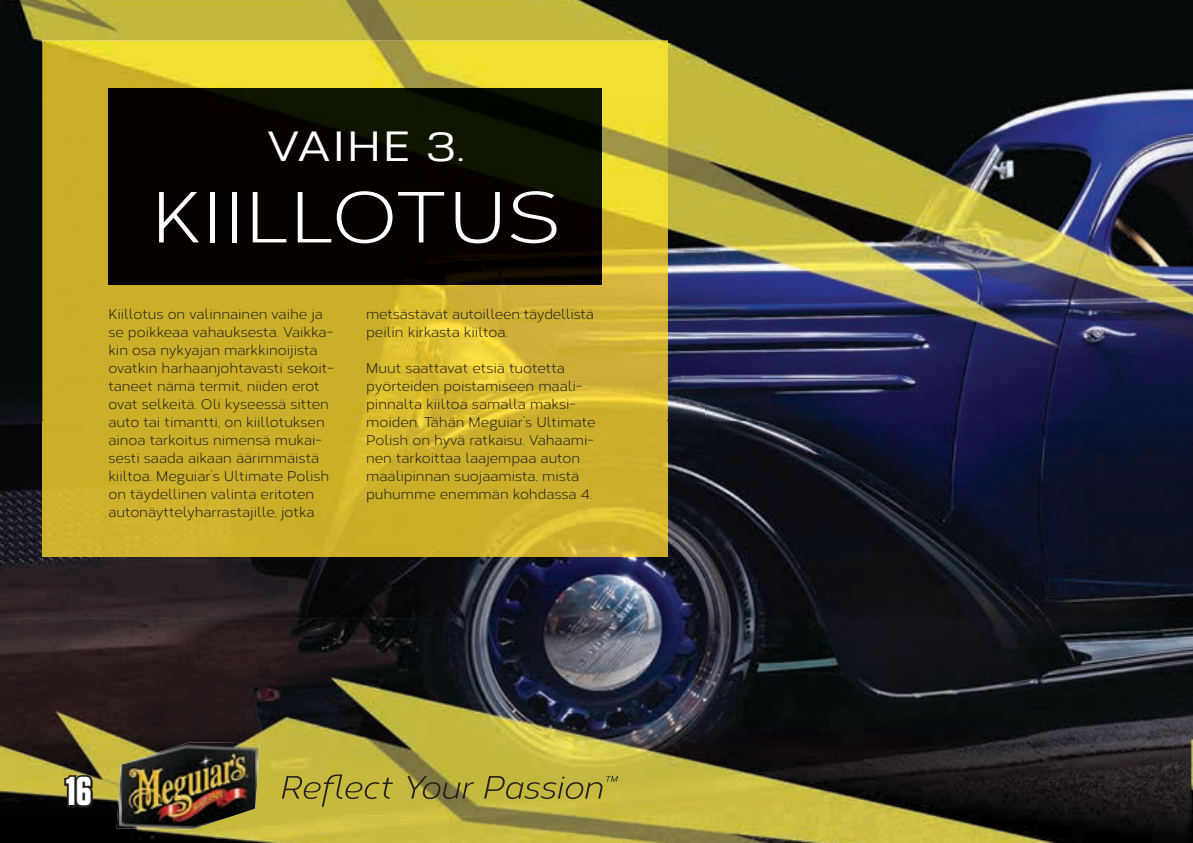
<style>
.page{position:relative;width:1193px;height:843px;background:#fff}
.page>*{position:absolute;margin:0;border:0;box-sizing:border-box;transform-origin:0 0}
.t1{font:72px "Corbert";letter-spacing:.01em;color:#fff;scale:1.1 1}
.t2{font:500 42.2px "Corbert";letter-spacing:.035em;color:#fff;scale:1.1 1}
.t3{font:700 40px "Tungsten";color:#fff}
.t4{font:14px/18px "Corbert";color:#231f20}
</style>
<div class="page">
<img style="left:0;top:420px;width:1193px;height:198px">
<img style="left:42px;top:420px;width:626px;height:136px">
<img style="left:707px;top:0;width:486px;height:420px">
<img style="left:0;top:0;width:707px;height:44px">
<img style="left:668px;top:44px;width:39px;height:376px">
<div style="left:0;top:44px;width:42px;height:376px;background:#060a0b"></div>
<img style="left:42px;top:41px;width:626px;height:62px">
<img style="left:599px;top:103px;width:69px;height:317px">
<div style="left:42px;top:103px;width:69px;height:317px;background:#cbae29"></div>
<img style="left:111px;top:284px;width:488px;height:136px">
<img style="left:0;top:618px;width:1193px;height:224px">
<img style="left:108px;top:89px;width:493px;height:195px">
<svg style="left:62px;top:772px;width:33px;height:37px"></svg>
<img style="left:117px;top:741px;width:143px;height:96px">
<svg style="left:282px;top:774px;width:111px;height:32px;background:#ada239"></svg>
<svg style="left:407px;top:775px;width:67px;height:23px;background:#8d843a"></svg>
<svg style="left:484px;top:775px;width:134px;height:23px;background:#a99f3a"></svg>
<svg style="left:1190px;top:838px;width:3px;height:5px"></svg>
<h2 class="t2" style="left:267px;top:115px;width:182px">VAIHE 3.</h2>
<h1 class="t1" style="left:151px;top:166px;width:374px">KIILLOTUS</h1>
<p class="t4" style="left:108px;top:304px;width:227px">Kiillotus on valinnainen vaihe ja se poikkeaa vahauksesta. Vaikka&shy;kin osa nykyajan markkinoijista ovatkin harhaanjohtavasti sekoit&shy;taneet nämä termit, niiden erot ovat selkeitä. Oli kyseessä sitten auto tai timantti, on kiillotuksen ainoa tarkoitus nimensä mukai&shy;sesti saada aikaan äärimmäistä kiiltoa. Meguiar’s Ultimate Polish on täydellinen valinta eritoten autonäyttelyharrastajille, jotka</p>
<p class="t4" style="left:366px;top:304px;width:229px">metsästävät autoilleen täydellistä peilin kirkasta kiiltoa.</p>
<p class="t4" style="left:366px;top:358px;width:231px">Muut saattavat etsiä tuotetta pyörteiden poistamiseen maali&shy;pinnalta kiiltoa samalla maksi&shy;moiden. Tähän Meguiar’s Ultimate<br>Polish on hyvä ratkaisu. Vahaami&shy;nen tarkoittaa laajempaa auton maalipinnan suojaamista, mistä puhumme enemmän kohdassa 4.</p>
<h3 class="t3" style="left:66px;top:769px;width:27px">16</h3>
</div>
